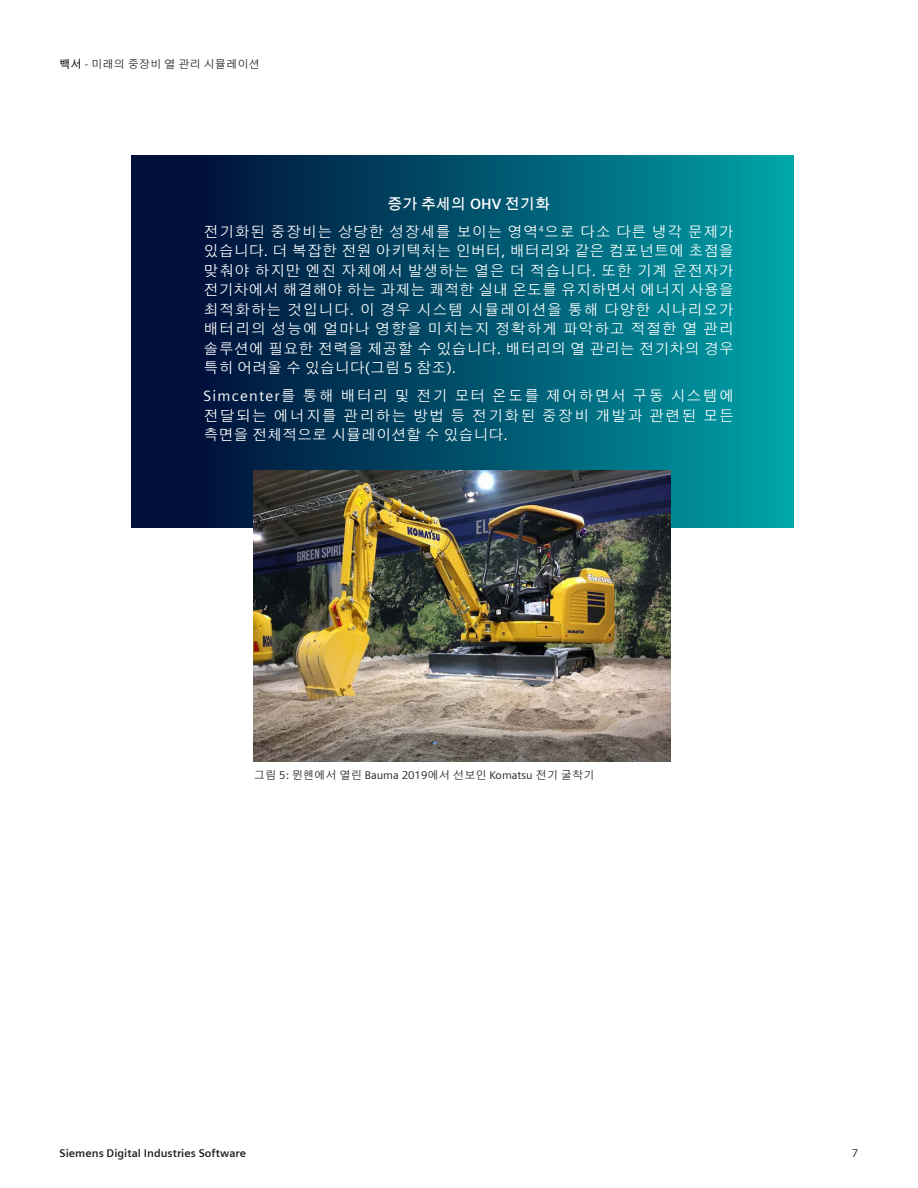
<style>
.page{position:relative;width:918px;height:1188px;background:#fff}
.page>*{position:absolute;margin:0;border:0;box-sizing:border-box;transform-origin:0 0}
.Cover_URL_10pt_FL{font:15px/19.5px "Siemens Sans Global";letter-spacing:.01em;color:#fff;text-align:justify}
.Cover_URL_10pt_FL-2{font:700 15px "Siemens Sans Global";color:#fff}
.Caption_7_5pt_3_75mm{font:11.25px "Siemens Sans Global";color:#231f20}
.t1{font:700 11.25px "Siemens Sans Global";color:#231f20}
.s1{font-weight:700}
</style>
<div class="page">
<div style="left:131px;top:155px;width:663px;height:372px;background:linear-gradient(to right,#00022f,#00a1a8)"></div>
<img style="left:254px;top:471px;width:417px;height:290px">
<p class="Caption_7_5pt_3_75mm" style="left:60px;top:57px;width:202px"><span class="s1">백서</span> - 미래의 중장비 열 관리 시뮬레이션</p>
<p class="Cover_URL_10pt_FL-2" style="left:388px;top:195px;width:164px">증가 추세의 OHV 전기화</p>
<p class="Cover_URL_10pt_FL" style="left:204px;top:222px;width:532px">전기화된 중장비는 상당한 성장세를 보이는 영역<sup>4</sup>으로 다소 다른 냉각 문제가 있습니다. 더 복잡한 전원 아키텍처는 인버터, 배터리와 같은 컴포넌트에 초점을 맞춰야 하지만 엔진 자체에서 발생하는 열은 더 적습니다. 또한 기계 운전자가 전기차에서 해결해야 하는 과제는 쾌적한 실내 온도를 유지하면서 에너지 사용을 최적화하는 것입니다. 이 경우 시스템 시뮬레이션을 통해 다양한 시나리오가 배터리의 성능에 얼마나 영향을 미치는지 정확하게 파악하고 적절한 열 관리 솔루션에 필요한 전력을 제공할 수 있습니다. 배터리의 열 관리는 전기차의 경우 특히 어려울 수 있습니다(그림 5 참조).</p>
<p class="Cover_URL_10pt_FL" style="left:204px;top:386px;width:532px">Simcenter를 통해 배터리 및 전기 모터 온도를 제어하면서 구동 시스템에 전달되는 에너지를 관리하는 방법 등 전기화된 중장비 개발과 관련된 모든 측면을 전체적으로 시뮬레이션할 수 있습니다.</p>
<p class="Caption_7_5pt_3_75mm" style="left:254px;top:768px;width:342px">그림 5: 뮌헨에서 열린 Bauma 2019에서 선보인 Komatsu 전기 굴착기</p>
<p class="t1" style="left:60px;top:1146px;width:188px">Siemens Digital Industries Software</p>
<p class="Caption_7_5pt_3_75mm" style="left:852px;top:1146px;width:8px">7</p>
</div>
